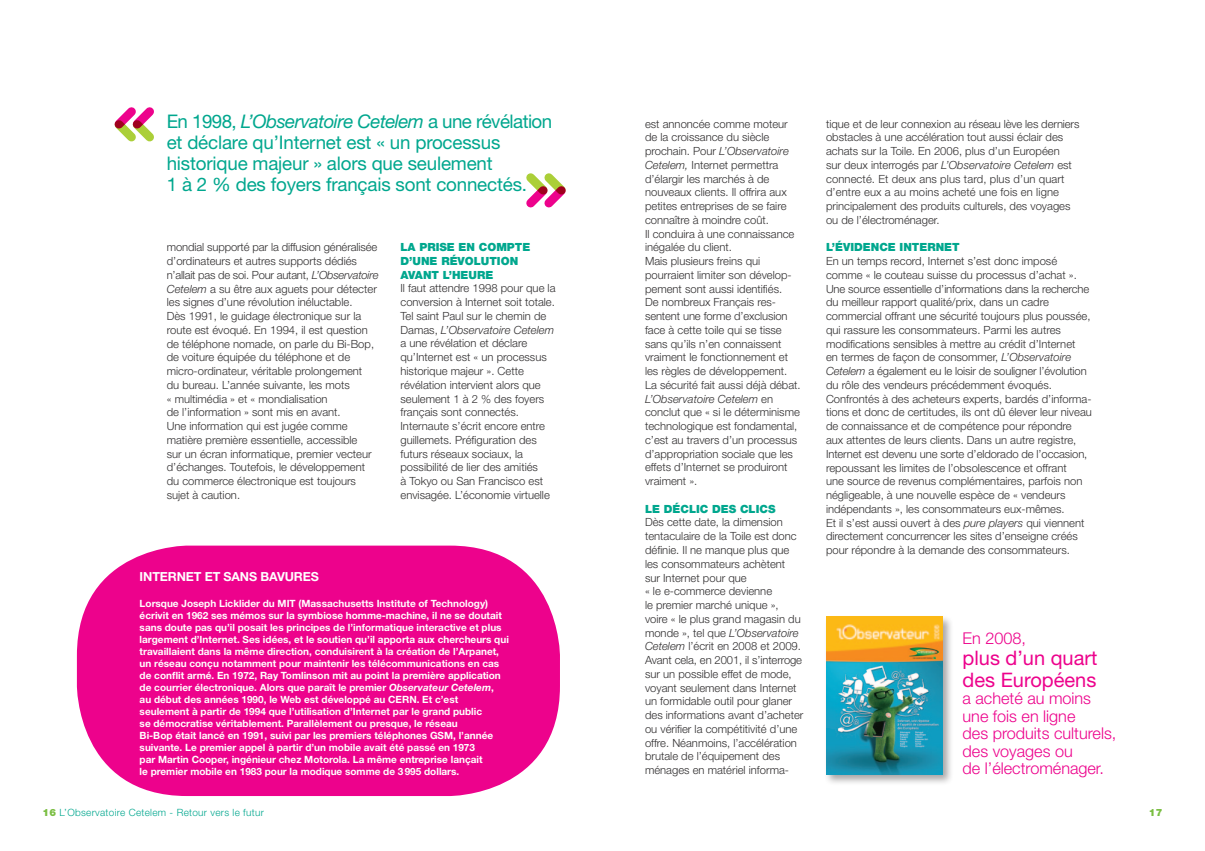
<style>
.page{position:relative;width:1205px;height:851px;background:#fff}
.page>*{position:absolute;margin:0;border:0;box-sizing:border-box;transform-origin:0 0}
.t1{font:20px/21.2px "Helvetica Neue";color:#ed028c}
.t2{font:18.75px/21.2px "Helvetica Neue";letter-spacing:-.01em;color:#00a78e}
.t3{font:300 16.25px/17.5px "Helvetica Neue";color:#ed028c}
.t4{font:700 12.5px "Helvetica Neue";letter-spacing:-.01em;color:#fff}
.t5{font:300 11.25px/13.8px "Helvetica Neue";color:#312f30}
.t6{font:900 11.25px/13.8px "Helvetica Neue";color:#00a78e}
.t7{font:700 10px/12px "Helvetica Neue";color:#fff}
.t8{font:300 10px "Helvetica Neue";letter-spacing:.03em;color:#00a78e}
.t9{font:900 10px "Helvetica Neue";color:#7abe42}
.s1{font-style:italic}
.s2{font-weight:900;color:#7abe42}
</style>
<div class="page">
<svg style="left:114px;top:107px;width:40px;height:35px"></svg>
<svg style="left:526px;top:173px;width:40px;height:35px"></svg>
<div style="left:824px;top:614px;width:130px;height:172px;background:#231f20;opacity:.4"></div>
<img style="left:826px;top:616px;width:116px;height:158px">
<div style="left:77px;top:545px;width:483px;height:250px;background:#ed028c;border-radius:110px"></div>
<h2 class="t2" style="left:167px;top:110px;width:387px">En 1998, <span class="s1">L’Observatoire Cetelem</span> a une révélation et déclare qu’Internet est « un processus historique majeur » alors que seulement<br>1 à 2 % des foyers français sont connectés.</h2>
<p class="t5" style="left:826px;top:116px;width:255px">tique et de leur connexion au réseau lève les derniers obstacles à une accélération tout aussi éclair des achats sur la Toile. En 2006, plus d’un Européen<br>sur deux interrogés par <span class="s1">L’Observatoire Cetelem</span> est connecté. Et deux ans plus tard, plus d’un quart d’entre eux a au moins acheté une fois en ligne principalement des produits culturels, des voyages ou de l’électroménager.</p>
<p class="t6" style="left:826px;top:240px;width:135px">L’ÉVIDENCE INTERNET</p>
<p class="t5" style="left:826px;top:254px;width:267px">En un temps record, Internet s’est donc imposé comme « le couteau suisse du processus d’achat ».<br>Une source essentielle d’informations dans la recherche du meilleur rapport qualité/prix, dans un cadre commercial offrant une sécurité toujours plus poussée, qui rassure les consommateurs. Parmi les autres modifications sensibles à mettre au crédit d’Internet<br>en termes de façon de consommer, <span class="s1">L’Observatoire Cetelem</span> a également eu le loisir de souligner l’évolution du rôle des vendeurs précédemment évoqués.<br>Confrontés à des acheteurs experts, bardés d’informa&shy;tions et donc de certitudes, ils ont dû élever leur niveau de connaissance et de compétence pour répondre aux attentes de leurs clients. Dans un autre registre, Internet est devenu une sorte d’eldorado de l’occasion, repoussant les limites de l’obsolescence et offrant<br>une source de revenus complémentaires, parfois non négligeable, à une nouvelle espèce de « vendeurs indépendants », les consommateurs eux-mêmes.<br>Et il s’est aussi ouvert à des <span class="s1">pure players</span> qui viennent directement concurrencer les sites d’enseigne créés pour répondre à la demande des consommateurs.</p>
<p class="t5" style="left:645px;top:116px;width:157px">est annoncée comme moteur de la croissance du siècle prochain. Pour <span class="s1">L’Observatoire<br>Cetelem,</span> Internet permettra d’élargir les marchés à de nouveaux clients. Il offrira aux petites entreprises de se faire connaître à moindre coût.<br>Il conduira à une connaissance inégalée du client.<br>Mais plusieurs freins qui pourraient limiter son dévelop&shy;pement sont aussi identifiés.<br>De nombreux Français res&shy;sentent une forme d’exclusion face à cette toile qui se tisse sans qu’ils n’en connaissent vraiment le fonctionnement et les règles de développement.<br>La sécurité fait aussi déjà débat.<br><span class="s1">L’Observatoire Cetelem</span> en conclut que « si le déterminisme technologique est fondamental, c’est au travers d’un processus d’appropriation sociale que les effets d’Internet se produiront vraiment ».</p>
<p class="t6" style="left:645px;top:501px;width:132px">LE DÉCLIC DES CLICS</p>
<p class="t5" style="left:645px;top:515px;width:160px">Dès cette date, la dimension tentaculaire de la Toile est donc définie. Il ne manque plus que les consommateurs achètent<br>sur Internet pour que<br>« le e-commerce devienne<br>le premier marché unique », voire « le plus grand magasin du monde », tel que <span class="s1">L’Observatoire<br>Cetelem</span> l’écrit en 2008 et 2009.<br>Avant cela, en 2001, il s’interroge sur un possible effet de mode, voyant seulement dans Internet un formidable outil pour glaner des informations avant d’acheter ou vérifier la compétitivité d’une offre. Néanmoins, l’accélération brutale de l’équipement des ménages en matériel informa-</p>
<p class="t5" style="left:167px;top:240px;width:213px">mondial supporté par la diffusion généralisée d’ordinateurs et autres supports dédiés n’allait pas de soi. Pour autant, <span class="s1">L’Observatoire Cetelem</span> a su être aux aguets pour détecter les signes d’une révolution inéluctable.<br>Dès 1991, le guidage électronique sur la route est évoqué. En 1994, il est question de téléphone nomade, on parle du Bi-Bop, de voiture équipée du téléphone et de micro-ordinateur, véritable prolongement<br>du bureau. L’année suivante, les mots<br>« multimédia » et « mondialisation<br>de l’information » sont mis en avant.<br>Une information qui est jugée comme matière première essentielle, accessible<br>sur un écran informatique, premier vecteur d’échanges. Toutefois, le développement du commerce électronique est toujours sujet à caution.</p>
<p class="t6" style="left:400px;top:240px;width:131px">LA PRISE EN COMPTE<br>D’UNE RÉVOLUTION<br>AVANT L’HEURE</p>
<p class="t5" style="left:400px;top:281px;width:157px">Il faut attendre 1998 pour que la conversion à Internet soit totale.<br>Tel saint Paul sur le chemin de<br>Damas, <span class="s1">L’Observatoire Cetelem </span>a une révélation et déclare qu’Internet est « un processus historique majeur ». Cette révélation intervient alors que seulement 1 à 2 % des foyers français sont connectés.<br>Internaute s’écrit encore entre guillemets. Préfiguration des futurs réseaux sociaux, la possibilité de lier des amitiés<br>à Tokyo ou San Francisco est envisagée. L’économie virtuelle</p>
<p class="t4" style="left:140px;top:568px;width:180px">INTERNET ET SANS BAVURES</p>
<p class="t7" style="left:140px;top:597px;width:371px">Lorsque Joseph Licklider du MIT (Massachusetts Institute of Technology) écrivit en 1962 ses mémos sur la symbiose homme-machine, il ne se doutait sans doute pas qu’il posait les principes de l’informatique interactive et plus largement d’Internet. Ses idées, et le soutien qu’il apporta aux chercheurs qui travaillaient dans la même direction, conduisirent à la création de l’Arpanet, un réseau conçu notamment pour maintenir les télécommunications en cas de conflit armé. En 1972, Ray Tomlinson mit au point la première application de courrier électronique. Alors que paraît le premier <span class="s1">Observateur Cetelem</span>,<br>au début des années 1990, le Web est développé au CERN. Et c’est seulement à partir de 1994 que l’utilisation d’Internet par le grand public<br>se démocratise véritablement. Parallèlement ou presque, le réseau<br>Bi-Bop était lancé en 1991, suivi par les premiers téléphones GSM, l’année suivante. Le premier appel à partir d’un mobile avait été passé en 1973<br>par Martin Cooper, ingénieur chez Motorola. La même entreprise lançait<br>le premier mobile en 1983 pour la modique somme de 3995 dollars.</p>
<h3 class="t3" style="left:962px;top:629px;width:65px">En 2008,</h3>
<h1 class="t1" style="left:962px;top:647px;width:136px">plus d’un quart des Européens</h1>
<h3 class="t3" style="left:962px;top:689px;width:155px">a acheté au moins une fois en ligne<br>des produits culturels, des voyages ou<br>de l’électroménager.</h3>
<p class="t8" style="left:43px;top:806px;width:223px"><span class="s2">16</span> L’Observatoire Cetelem - Retour vers le futur</p>
<p class="t9" style="left:1149px;top:806px;width:15px">17</p>
</div>
